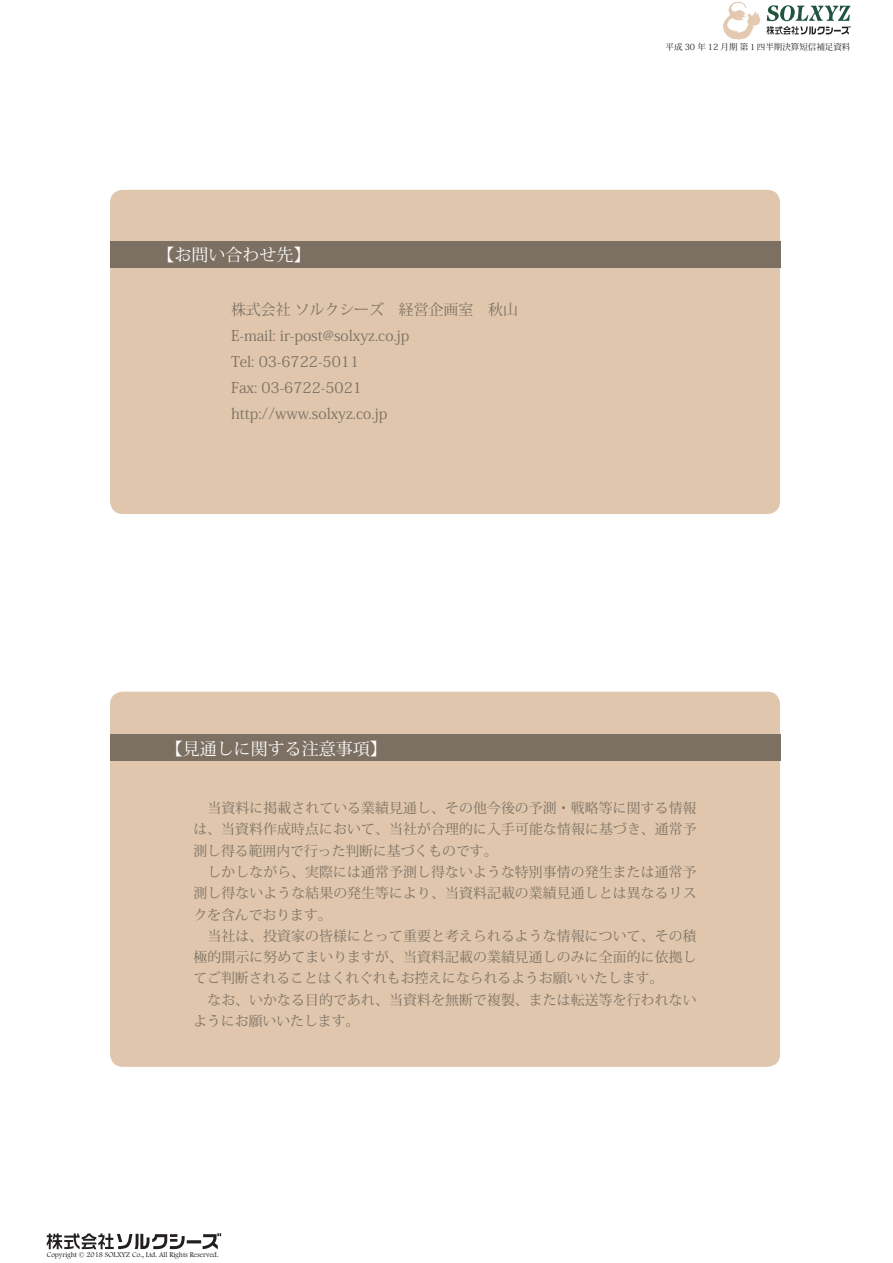
<style>
.page{position:relative;width:893px;height:1263px;background:#fff}
.page>*{position:absolute;margin:0;border:0;box-sizing:border-box;transform-origin:0 0}
.t1{font:16.95px "Koz Min Pr 6 N";color:#fff}
.t2{font:14.85px "Koz Min Pr 6 N";color:#7c7062}
.段落スタイル_1{font:13.8px/21.3px "Koz Min Pr 6 N";letter-spacing:.01em;color:#7c7062;text-align:justify}
.t3{font:8.55px "Koz Min Pr 6 N";color:#231f20}
.t4{font:7.5px "Footlight MT Light";color:#231f20}
</style>
<div class="page">
<svg style="left:767px;top:5px;width:83px;height:30px"></svg>
<svg style="left:723px;top:2px;width:37px;height:38px"></svg>
<svg style="left:47px;top:1233px;width:174px;height:16px"></svg>
<div style="left:110px;top:190px;width:670px;height:324px;background:#dfc6ad;border-radius:13px"></div>
<div style="left:110px;top:692px;width:670px;height:375px;background:#dfc6ad;border-radius:13px"></div>
<div style="left:110px;top:735px;width:670px;height:26px;background:#7c7062"></div>
<div style="left:110px;top:241px;width:670px;height:27px;background:#7c7062"></div>
<p class="t1" style="left:157px;top:245px;width:155px">【お問い合わせ先】</p>
<p class="t2" style="left:231px;top:301px;width:288px">株式会社 ソルクシーズ　経営企画室　秋山</p>
<p class="t2" style="left:231px;top:327px;width:180px">E-mail: ir-post@solxyz.co.jp</p>
<p class="t2" style="left:231px;top:353px;width:130px">Tel: 03-6722-5011</p>
<p class="t2" style="left:231px;top:379px;width:132px">Fax: 03-6722-5021</p>
<p class="t2" style="left:231px;top:405px;width:158px">http://www.solxyz.co.jp</p>
<p class="t1" style="left:166px;top:739px;width:223px">【見通しに関する注意事項】</p>
<p class="t3" style="left:666px;top:42px;width:186px">平成 30 年 12 月期 第１四半期決算短信補足資料</p>
<p class="段落スタイル_1" style="left:193px;top:798px;width:505px">　当資料に掲載されている業績見通し、その他今後の予測・戦略等に関する情報は、当資料作成時点において、当社が合理的に入手可能な情報に基づき、通常予測し得る範囲内で行った判断に基づくものです。</p>
<p class="段落スタイル_1" style="left:193px;top:861px;width:505px">　しかしながら、実際には通常予測し得ないような特別事情の発生または通常予測し得ないような結果の発生等により、当資料記載の業績見通しとは異なるリスクを含んでおります。</p>
<p class="段落スタイル_1" style="left:193px;top:925px;width:505px">　当社は、投資家の皆様にとって重要と考えられるような情報について、その積極的開示に努めてまいりますが、当資料記載の業績見通しのみに全面的に依拠してご判断されることはくれぐれもお控えになられるようお願いいたします。</p>
<p class="段落スタイル_1" style="left:193px;top:989px;width:505px">　なお、いかなる目的であれ、当資料を無断で複製、または転送等を行われないようにお願いいたします。</p>
<p class="t4" style="left:47px;top:1250px;width:173px">Copyright © 2018 SOLXYZ Co., Ltd. All Rights Reserved.</p>
</div>
